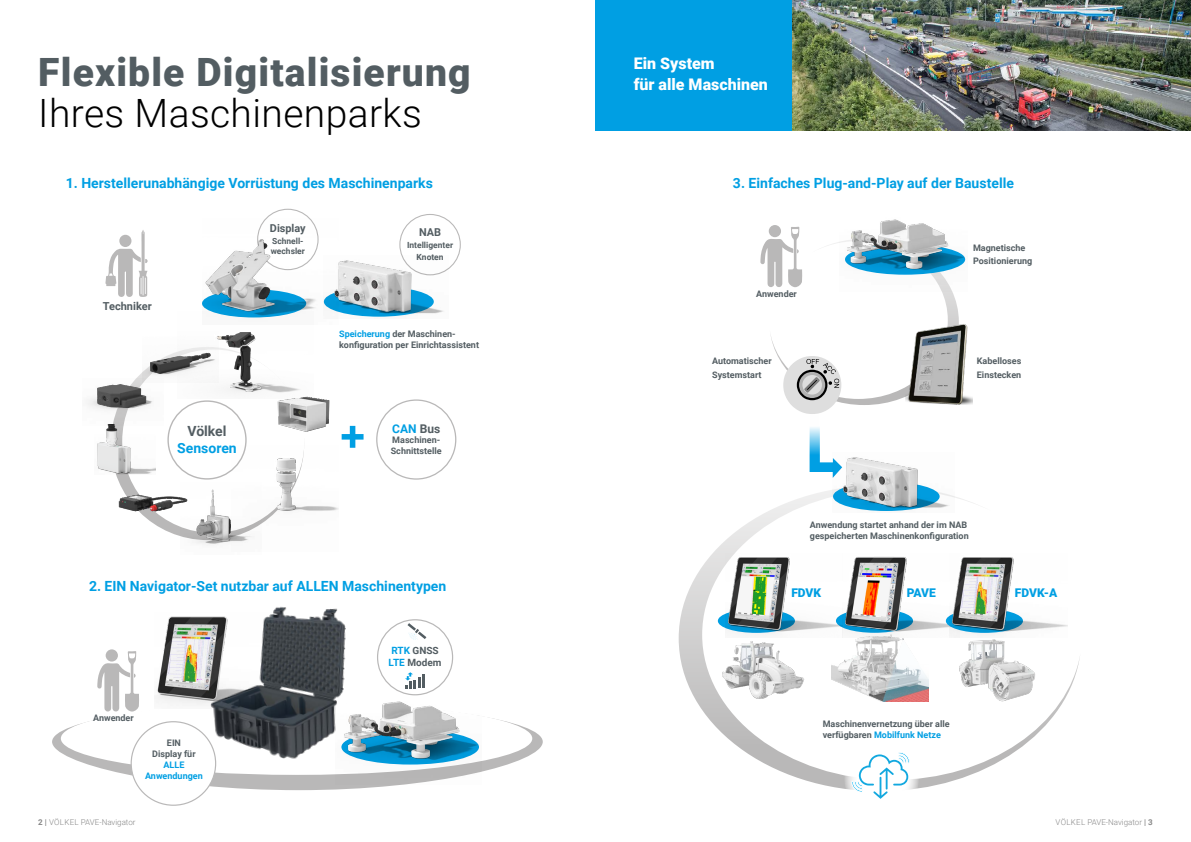
<style>
.page{position:relative;width:1191px;height:842px;background:#fff}
.page>*{position:absolute;margin:0;border:0;box-sizing:border-box;transform-origin:0 0}
.t1{font:900 39px "Roboto";letter-spacing:.03em;color:#535d62}
.t2{font:300 39px "Roboto";letter-spacing:.01em;color:#000}
.t3{font:900 16px/21px "Roboto";color:#fff}
.t4{font:700 14px "Roboto";color:#009fe3}
.t5{font:700 14px "Roboto";color:#535d62}
.t6{font:900 12px "Roboto";color:#009fe3}
.t7{font:700 12px "Roboto";color:#009fe3}
.t8{font:700 11px "Roboto";color:#535d62}
.t9{font:700 10.9px "Roboto";color:#535d62}
.t10{font:700 10px/12px "Roboto";color:#535d62}
.t11{font:700 9px/13.2px "Roboto";color:#535d62}
.t12{font:700 9px/10.8px "Roboto";color:#009fe3;text-align:center}
.t13{font:700 8.5px/10.2px "Roboto";color:#535d62}
.t14{font:300 8px "Roboto";color:#878787}
.s1{color:#009fe3}
.s2{color:#535d62}
.s3{font-weight:700}
</style>
<div class="page">
<img style="left:792px;top:0;width:399px;height:130px">
<div style="left:595px;top:0;width:197px;height:130px;background:#009fe3"></div>
<svg style="left:678px;top:490px;width:402px;height:299px"></svg>
<svg style="left:52px;top:718px;width:491px;height:72px"></svg>
<div style="left:61px;top:702px;width:471px;height:73px;background:#fff;border-radius:50%"></div>
<img style="left:831px;top:637px;width:97px;height:65px">
<img style="left:953px;top:637px;width:86px;height:65px">
<div style="left:399px;top:214px;width:62px;height:61px;border:1px solid #b9b8b8;border-radius:50%"></div>
<div style="left:376px;top:399px;width:80px;height:81px;border:1px solid #b9b8b8;border-radius:50%"></div>
<svg style="left:349px;top:443px;width:7px;height:5px"></svg>
<div style="left:377px;top:619px;width:76px;height:76px;border:1px solid #b9b8b8;border-radius:50%"></div>
<hr style="left:422px;top:674px;width:3px;height:14px;background:#535d62">
<svg style="left:405px;top:672px;width:15px;height:16px"></svg>
<svg style="left:407px;top:623px;width:19px;height:17px"></svg>
<div style="left:131px;top:722px;width:85px;height:83px;background:#fff;border-radius:50%"></div>
<svg style="left:105px;top:230px;width:43px;height:67px"></svg>
<svg style="left:106px;top:649px;width:12px;height:12px"></svg>
<svg style="left:97px;top:651px;width:42px;height:61px"></svg>
<svg style="left:768px;top:225px;width:13px;height:12px"></svg>
<svg style="left:760px;top:227px;width:198px;height:245px"></svg>
<img style="left:904px;top:321px;width:68px;height:89px">
<img style="left:232px;top:445px;width:106px;height:79px">
<img style="left:116px;top:473px;width:80px;height:51px">
<img style="left:218px;top:332px;width:75px;height:61px">
<img style="left:180px;top:483px;width:81px;height:62px">
<img style="left:143px;top:336px;width:75px;height:42px">
<img style="left:87px;top:378px;width:66px;height:47px">
<img style="left:97px;top:425px;width:58px;height:49px">
<img style="left:253px;top:388px;width:111px;height:55px">
<div style="left:167px;top:400px;width:80px;height:80px;border:1px solid #b9b8b8;border-radius:50%"></div>
<img style="left:713px;top:635px;width:98px;height:67px">
<div style="left:844px;top:742px;width:75px;height:74px;background:#fff;border-radius:50%"></div>
<div style="left:850px;top:752px;width:62px;height:54px;background:#fff"></div>
<svg style="left:851px;top:752px;width:58px;height:47px"></svg>
<img style="left:155px;top:616px;width:37px;height:88px">
<img style="left:192px;top:606px;width:154px;height:175px">
<img style="left:335px;top:694px;width:146px;height:90px">
<img style="left:338px;top:256px;width:111px;height:61px">
<img style="left:831px;top:452px;width:123px;height:61px">
<img style="left:203px;top:219px;width:135px;height:99px">
<img style="left:840px;top:219px;width:126px;height:73px">
<img style="left:799px;top:553px;width:150px;height:84px">
<div style="left:946px;top:609px;width:77px;height:24px;background:#009fe3;border-radius:50%"></div>
<img style="left:1019px;top:553px;width:48px;height:84px">
<img style="left:949px;top:553px;width:70px;height:84px">
<div style="left:718px;top:609px;width:77px;height:24px;background:#009fe3;border-radius:50%"></div>
<img style="left:725px;top:553px;width:74px;height:84px">
<h1 class="t1" style="left:38px;top:45px;width:434px">Flexible Digitalisierung</h1>
<h1 class="t2" style="left:38px;top:86px;width:385px">Ihres Maschinenparks</h1>
<h3 class="t4" style="left:66px;top:173px;width:369px">1. Herstellerunabhängige Vorrüstung des Maschinenparks</h3>
<p class="t8" style="left:103px;top:299px;width:50px">Techniker</p>
<h3 class="t5" style="left:187px;top:421px;width:41px">Völkel</h3>
<h3 class="t4" style="left:177px;top:438px;width:61px">Sensoren</h3>
<p class="t9" style="left:270px;top:220px;width:37px">Display</p>
<p class="t13" style="left:271px;top:235px;width:36px">Schnell&shy;wechsler</p>
<p class="t9" style="left:419px;top:225px;width:24px">NAB</p>
<p class="t13" style="left:407px;top:239px;width:48px;line-height:11.9px;text-align:center">Intelligenter<br>Knoten</p>
<p class="t11" style="left:339px;top:328px;width:141px;line-height:11px"><span class="s1">Speicherung</span> der Maschinen&shy;konfiguration per Einrichtassistent</p>
<h3 class="t7" style="left:392px;top:420px;width:49px">CAN <span class="s2">Bus</span></h3>
<p class="t11" style="left:391px;top:434px;width:52px;line-height:10.8px">Maschinen-<br>Schnittstelle</p>
<h3 class="t4" style="left:89px;top:576px;width:359px">2. EIN Navigator-Set nutzbar auf ALLEN Maschinentypen</h3>
<p class="t11" style="left:93px;top:711px;width:42px">Anwender</p>
<p class="t11" style="left:152px;top:737px;width:45px;line-height:10.8px;text-align:center">EIN<br>Display für</p>
<p class="t12" style="left:145px;top:759px;width:59px">ALLE<br>Anwendungen</p>
<p class="t10" style="left:389px;top:644px;width:54px"><span class="s1">RTK</span> GNSS<br><span class="s1">LTE</span> Modem</p>
<h2 class="t3" style="left:634px;top:52px;width:136px">Ein System<br>für alle Maschinen</h2>
<h3 class="t4" style="left:733px;top:173px;width:282px">3. Einfaches Plug-and-Play auf der Baustelle</h3>
<p class="t11" style="left:756px;top:287px;width:42px">Anwender</p>
<p class="t11" style="left:712px;top:354px;width:61px">Automatischer<br>Systemstart</p>
<p class="t11" style="left:973px;top:241px;width:61px">Magnetische<br>Positionierung</p>
<p class="t11" style="left:977px;top:354px;width:46px">Kabelloses<br>Einstecken</p>
<p class="t11" style="left:810px;top:519px;width:160px;line-height:11px">Anwendung startet anhand der im NAB gespeicherten Maschinenkonfiguration</p>
<h3 class="t6" style="left:791px;top:584px;width:31px">FDVK</h3>
<h3 class="t6" style="left:906px;top:584px;width:31px">PAVE</h3>
<h3 class="t6" style="left:1015px;top:584px;width:44px">FDVK-A</h3>
<p class="t11" style="left:822px;top:718px;width:128px;line-height:11px">Maschinenvernetzung über alle verfügbaren <span class="s1">Mobilfunk Netze</span></p>
<p class="t14" style="left:38px;top:816px;width:99px"><span class="s3">2 |</span> VÖLKEL PAVE-Navigator</p>
<p class="t14" style="left:1055px;top:816px;width:99px">VÖLKEL PAVE-Navigator <span class="s3">| 3</span></p>
</div>
